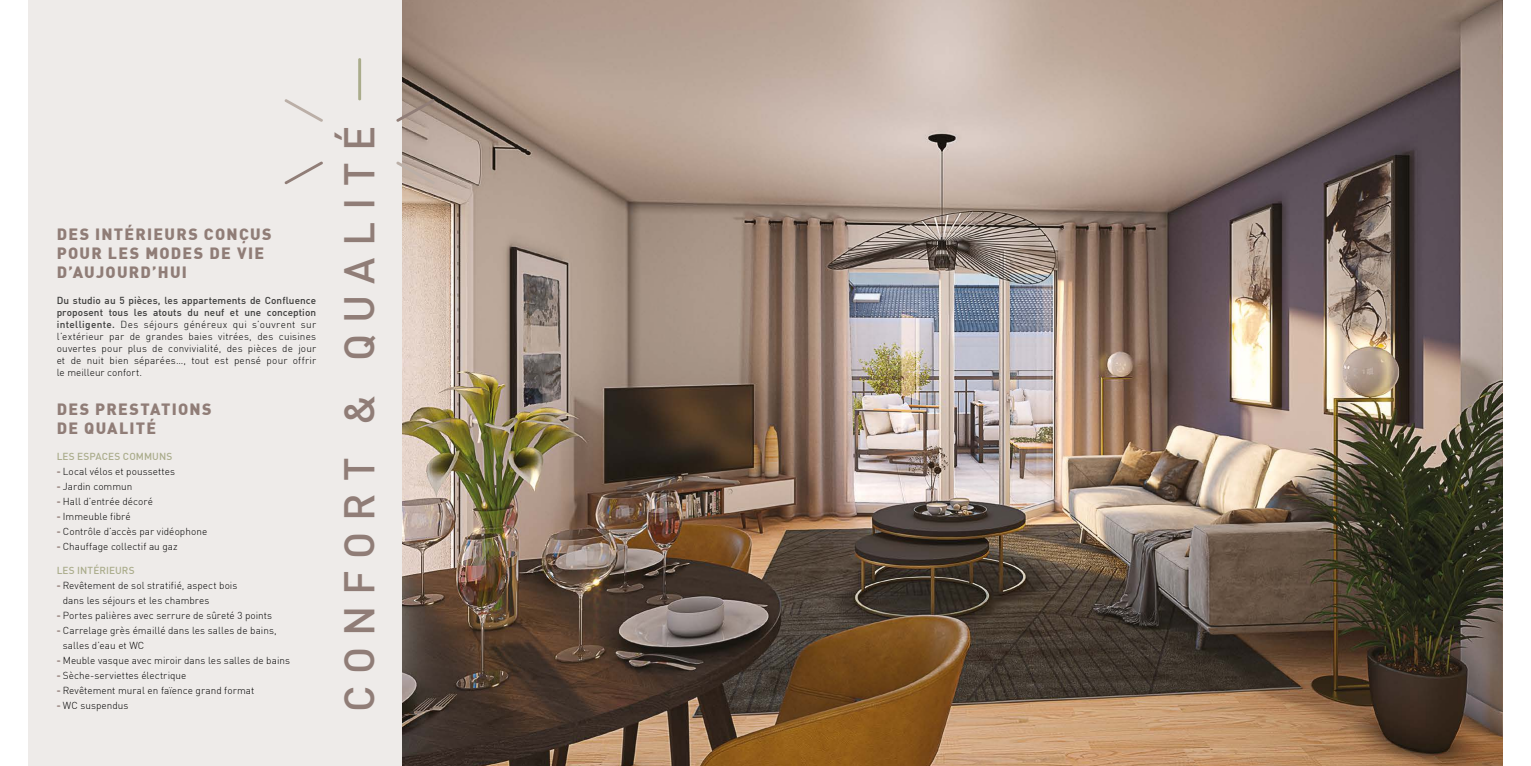
<style>
.page{position:relative;width:1531px;height:766px;background:#fff}
.page>*{position:absolute;margin:0;border:0;box-sizing:border-box;transform-origin:0 0}
.t1{font:500 42px "DIN";letter-spacing:.27em;color:#907d77}
.t2{font:900 16px/19.2px "DIN";letter-spacing:.08em;color:#907d77}
.t3{font:300 10px/12px "DIN";letter-spacing:.005em;color:#000}
.t4{font:500 10px "DIN";letter-spacing:.01em;color:#aaac8b}
.s1{font-weight:500;color:#3c3c3b}
.s2{font-family:"VAG Rounded";font-weight:700;color:#907d77}
</style>
<div class="page">
<div style="left:28px;top:0;width:389px;height:765px;background:#eeebe9"></div>
<img style="left:403px;top:0;width:1099px;height:765px">
<svg style="left:284px;top:99px;width:39px;height:23px"></svg>
<hr style="left:358px;top:58px;width:3px;height:42px;background:#aaac8b">
<svg style="left:396px;top:99px;width:39px;height:23px"></svg>
<svg style="left:284px;top:161px;width:39px;height:23px"></svg>
<svg style="left:396px;top:161px;width:39px;height:23px"></svg>
<h2 class="t2" style="left:57px;top:223px;width:216px">DES INTÉRIEURS CONÇUS<br>POUR LES MODES DE VIE<br>D’AUJOURD’HUI</h2>
<p class="t3" style="left:57px;top:294px;width:261px;text-align:justify"><span class="s1">Du studio au 5 pièces, les appartements de Confluence proposent tous les atouts du neuf et une conception intelligente.</span> Des séjours généreux qui s’ouvrent sur l’extérieur par de grandes baies vitrées, des cuisines ouvertes pour plus de convivialité, des pièces de jour et de nuit bien séparées…, tout est pensé pour offrir le meilleur confort.</p>
<h2 class="t2" style="left:57px;top:398px;width:156px">DES PRESTATIONS<br>DE QUALITÉ</h2>
<p class="t4" style="left:57px;top:450px;width:117px">LES ESPACES COMMUNS</p>
<p class="t3" style="left:57px;top:465px;width:120px"><span class="s2">-</span> Local vélos et poussettes</p>
<p class="t3" style="left:57px;top:480px;width:77px"><span class="s2">-</span> Jardin commun</p>
<p class="t3" style="left:57px;top:495px;width:98px"><span class="s2">-</span> Hall d’entrée décoré</p>
<p class="t3" style="left:57px;top:510px;width:76px"><span class="s2">-</span> Immeuble fibré</p>
<p class="t3" style="left:57px;top:525px;width:152px"><span class="s2">-</span> Contrôle d’accès par vidéophone</p>
<p class="t3" style="left:57px;top:540px;width:122px"><span class="s2">-</span> Chauffage collectif au gaz</p>
<p class="t4" style="left:57px;top:564px;width:79px">LES INTÉRIEURS</p>
<p class="t3" style="left:63px;top:577px;width:176px;line-height:15px;text-indent:-6px"><span class="s2">-</span> Revêtement de sol stratifié, aspect bois dans les séjours et les chambres</p>
<p class="t3" style="left:57px;top:609px;width:217px"><span class="s2">-</span> Portes palières avec serrure de sûreté 3 points</p>
<p class="t3" style="left:63px;top:622px;width:215px;line-height:15px;text-indent:-6px"><span class="s2">-</span> Carrelage grès émaillé dans les salles de bains, salles d’eau et WC</p>
<p class="t3" style="left:57px;top:654px;width:235px"><span class="s2">-</span> Meuble vasque avec miroir dans les salles de bains</p>
<p class="t3" style="left:57px;top:669px;width:131px"><span class="s2">-</span> Sèche-serviettes électrique</p>
<p class="t3" style="left:57px;top:684px;width:199px"><span class="s2">-</span> Revêtement mural en faïence grand format</p>
<p class="t3" style="left:57px;top:699px;width:73px"><span class="s2">-</span> WC suspendus</p>
<h1 class="t1" style="left:332px;top:711px;width:587px;rotate:-90deg">CONFORT &amp; QUALITÉ</h1>
</div>
